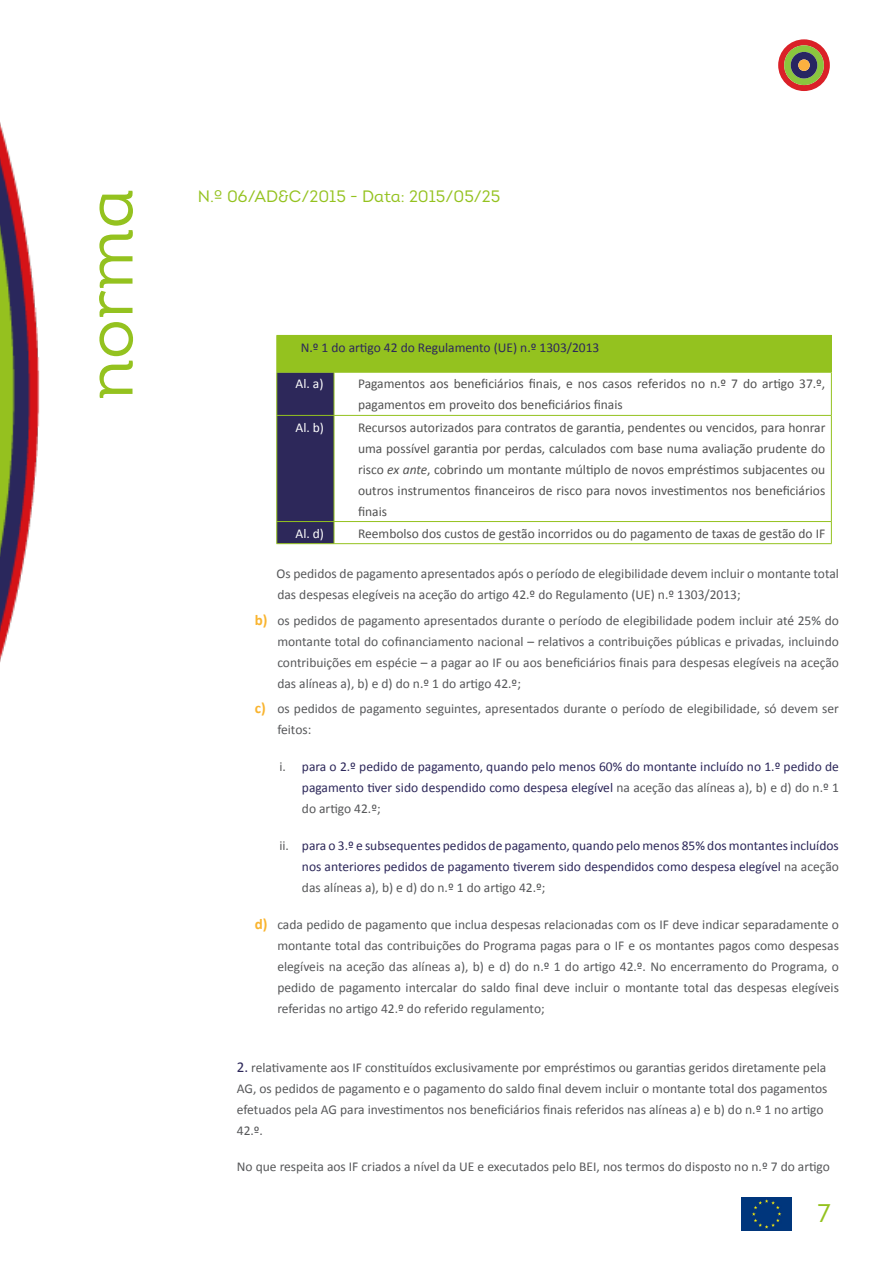
<style>
.page{position:relative;width:893px;height:1263px;background:#fff}
.page>*{position:absolute;margin:0;border:0;box-sizing:border-box;transform-origin:0 0}
.t1{font:67.2px "Intro Book Alt";color:#94c21f}
.t2{font:25.5px "Intro Book Alt";color:#94c21f}
.t3{font:16.5px "Intro Book Alt";color:#94c21f}
.t4{font:13.5px/21px "Calibri";color:#57585a}
.t5{font:13.5px/21px "Calibri";color:#515151}
.t6{font:13.5px/21px "Calibri";color:#2d285a;text-align:justify}
.t7{font:13.5px "Calibri";color:#fff}
.s1{font-style:italic}
.s2{font-weight:700;font-size:15px;color:#f9b42f}
.s3{color:#57585a}
.s4{font-size:15px;color:#2d285a}
</style>
<div class="page">
<img style="left:0;top:122px;width:40px;height:540px">
<svg style="left:778px;top:39px;width:52px;height:52px"></svg>
<div style="left:798px;top:59px;width:12px;height:12px;background:#fbb03f;border-radius:50%"></div>
<img style="left:742px;top:1197px;width:50px;height:33px">
<div style="left:277px;top:335px;width:554px;height:37px;background:#94c21f"></div>
<hr style="left:276px;top:335px;width:58px;height:1px;background:#94c21f">
<hr style="left:276px;top:336px;width:1px;height:36px;background:#94c21f">
<hr style="left:334px;top:335px;width:498px;height:1px;background:#94c21f">
<hr style="left:831px;top:336px;width:1px;height:36px;background:#94c21f">
<hr style="left:831px;top:373px;width:1px;height:42px;background:#94c21f">
<hr style="left:831px;top:416px;width:1px;height:105px;background:#94c21f">
<svg style="left:831px;top:522px;width:1px;height:21px"></svg>
<hr style="left:334px;top:543px;width:498px;height:1px;background:#94c21f">
<hr style="left:334px;top:372px;width:498px;height:1px;background:#94c21f">
<hr style="left:334px;top:415px;width:498px;height:1px;background:#94c21f">
<hr style="left:334px;top:521px;width:498px;height:1px;background:#94c21f">
<svg style="left:276px;top:372px;width:59px;height:172px;background:#353258"></svg>
<h1 class="t1" style="left:68px;top:400px;width:213px;rotate:-90deg">norma</h1>
<p class="t3" style="left:198px;top:186px;width:304px">N.º 06/AD&amp;C/2015 - Data: 2015/05/25</p>
<p class="t6" style="left:301px;top:337px;width:300px">N.º 1 do artigo 42 do Regulamento (UE) n.º 1303/2013</p>
<p class="t7" style="left:296px;top:375px;width:29px">Al. a)</p>
<p class="t5" style="left:358px;top:373px;width:469px">Pagamentos aos beneficiários finais, e nos casos referidos no n.º 7 do artigo 37.º, pagamentos em proveito dos beneficiários finais</p>
<p class="t7" style="left:296px;top:418px;width:30px">Al. b)</p>
<p class="t5" style="left:358px;top:417px;width:469px;text-align:justify">Recursos autorizados para contratos de garantia, pendentes ou vencidos, para honrar uma possível garantia por perdas, calculados com base numa avaliação prudente do risco <span class="s1">ex ante</span>, cobrindo um montante múltiplo de novos empréstimos subjacentes ou outros instrumentos financeiros de risco para novos investimentos nos beneficiários finais</p>
<p class="t7" style="left:296px;top:525px;width:30px">Al. d)</p>
<p class="t5" style="left:358px;top:523px;width:469px">Reembolso dos custos de gestão incorridos ou do pagamento de taxas de gestão do IF</p>
<p class="t4" style="left:276px;top:563px;width:564px">Os pedidos de pagamento apresentados após o período de elegibilidade devem incluir o montante total das despesas elegíveis na aceção do artigo 42.º do Regulamento (UE) n.º 1303/2013;</p>
<p class="t4" style="left:277px;top:610px;width:563px;text-align:justify;text-indent:-22px"><span class="s2">b)</span> os pedidos de pagamento apresentados durante o período de elegibilidade podem incluir até 25% do montante total do cofinanciamento nacional – relativos a contribuições públicas e privadas, incluindo contribuições em espécie – a pagar ao IF ou aos beneficiários finais para despesas elegíveis na aceção das alíneas a), b) e d) do n.º 1 do artigo 42.º;</p>
<p class="t4" style="left:277px;top:698px;width:563px;text-indent:-22px"><span class="s2">c)</span> os pedidos de pagamento seguintes, apresentados durante o período de elegibilidade, só devem ser feitos:</p>
<p class="t6" style="left:302px;top:756px;width:539px;text-indent:-22px"><span class="s3">i.</span> para o 2.º pedido de pagamento, quando pelo menos 60% do montante incluído no 1.º pedido de pagamento tiver sido despendido como despesa elegível <span class="s3">na aceção das alíneas a), b) e d) do n.º 1 do artigo 42.º;</span></p>
<p class="t6" style="left:302px;top:835px;width:539px;text-indent:-22px"><span class="s3">ii.</span> para o 3.º e subsequentes pedidos de pagamento, quando pelo menos 85% dos montantes incluídos nos anteriores pedidos de pagamento tiverem sido despendidos como despesa elegível <span class="s3">na aceção das alíneas a), b) e d) do n.º 1 do artigo 42.º;</span></p>
<p class="t4" style="left:277px;top:914px;width:563px;text-align:justify;text-indent:-22px"><span class="s2">d)</span> cada pedido de pagamento que inclua despesas relacionadas com os IF deve indicar separadamente o montante total das contribuições do Programa pagas para o IF e os montantes pagos como despesas elegíveis na aceção das alíneas a), b) e d) do n.º 1 do artigo 42.º. No encerramento do Programa, o pedido de pagamento intercalar do saldo final deve incluir o montante total das despesas elegíveis referidas no artigo 42.º do referido regulamento;</p>
<p class="t4" style="left:237px;top:1056px;width:592px"><span class="s4">2.</span> relativamente aos IF constituídos exclusivamente por empréstimos ou garantias geridos diretamente pela AG, os pedidos de pagamento e o pagamento do saldo final devem incluir o montante total dos pagamentos efetuados pela AG para investimentos nos beneficiários finais referidos nas alíneas a) e b) do n.º 1 no artigo 42.º.</p>
<p class="t4" style="left:237px;top:1155px;width:595px">No que respeita aos IF criados a nível da UE e executados pelo BEI, nos termos do disposto no n.º 7 do artigo</p>
<h2 class="t2" style="left:817px;top:1197px;width:15px">7</h2>
</div>
